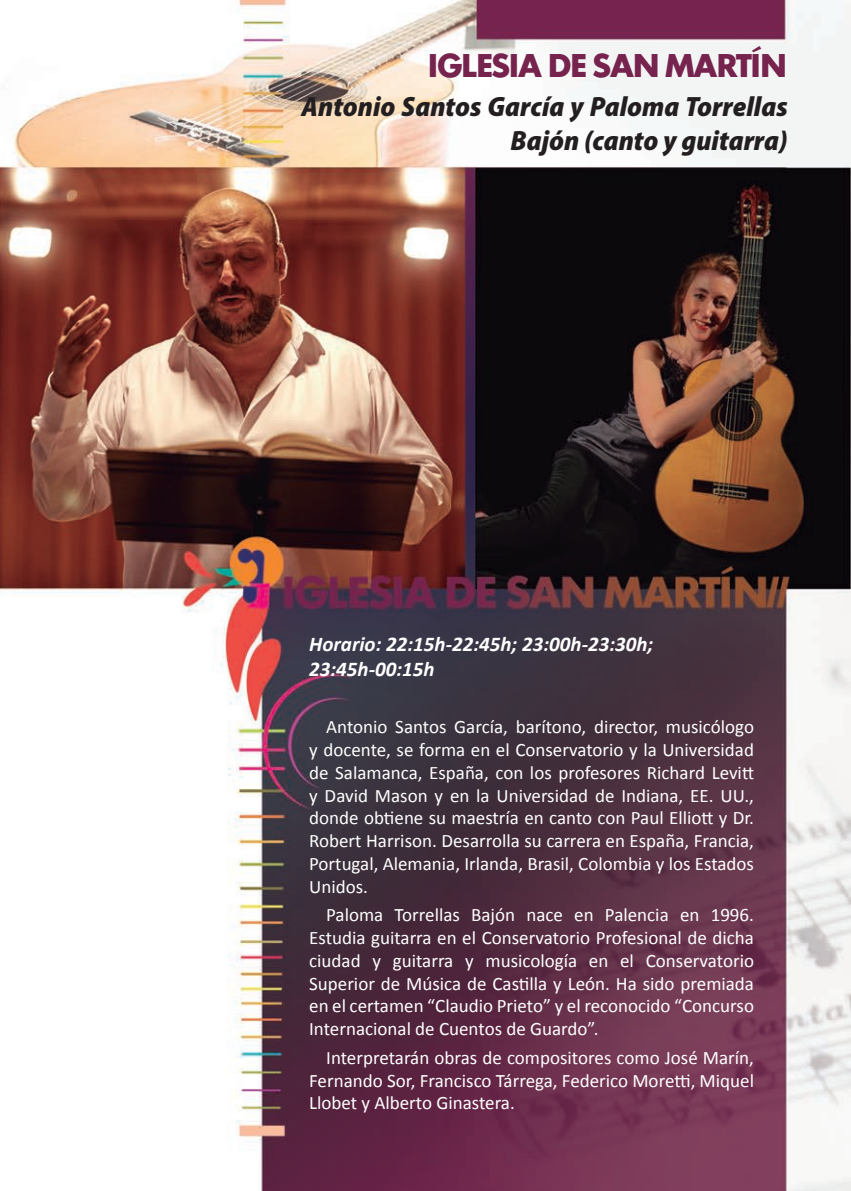
<style>
.page{position:relative;width:851px;height:1191px;background:#fff}
.page>*{position:absolute;margin:0;border:0;box-sizing:border-box;transform-origin:0 0}
.t1{font:30px "Cg Futura Maxi Bd";letter-spacing:-.07em;color:#76234e}
.t2{font:italic 900 semi-condensed 28px/33.6px "Myriad Pro";color:#231f20;text-align:right}
.t3{font:italic 700 21px/25.2px "Calibri";color:#fff}
.t4{font:19px/22.8px "Calibri";color:#fff;text-align:justify}
</style>
<div class="page">
<img style="left:0;top:0;width:850px;height:1191px">
<p class="t1" style="left:427px;top:46px;width:361px">IGLESIA DE SAN MARTÍN</p>
<p class="t2" style="left:301px;top:89px;width:487px">Antonio Santos García y Paloma Torrellas<br>Bajón (canto y guitarra)</p>
<p class="t3" style="left:309px;top:630px;width:345px">Horario: 22:15h-22:45h; 23:00h-23:30h;<br>23:45h-00:15h</p>
<p class="t4" style="left:309px;top:714px;width:446px;text-indent:17px">Antonio Santos García, barítono, director, musicólogo y docente, se forma en el Conservatorio y la Universidad de Salamanca, España, con los profesores Richard Levitt y David Mason y en la Universidad de Indiana, EE. UU., donde obtiene su maestría en canto con Paul Elliott y Dr.<br>Robert Harrison. Desarrolla su carrera en España, Francia, Portugal, Alemania, Irlanda, Brasil, Colombia y los Estados Unidos.</p>
<p class="t4" style="left:309px;top:902px;width:446px;text-indent:17px">Paloma Torrellas Bajón nace en Palencia en 1996.<br>Estudia guitarra en el Conservatorio Profesional de dicha ciudad y guitarra y musicología en el Conservatorio Superior de Música de Castilla y León. Ha sido premiada en el certamen “Claudio Prieto” y el reconocido “Concurso Internacional de Cuentos de Guardo”.</p>
<p class="t4" style="left:309px;top:1045px;width:446px;text-indent:17px">Interpretarán obras de compositores como José Marín, Fernando Sor, Francisco Tárrega, Federico Moretti, Miquel Llobet y Alberto Ginastera.</p>
</div>
